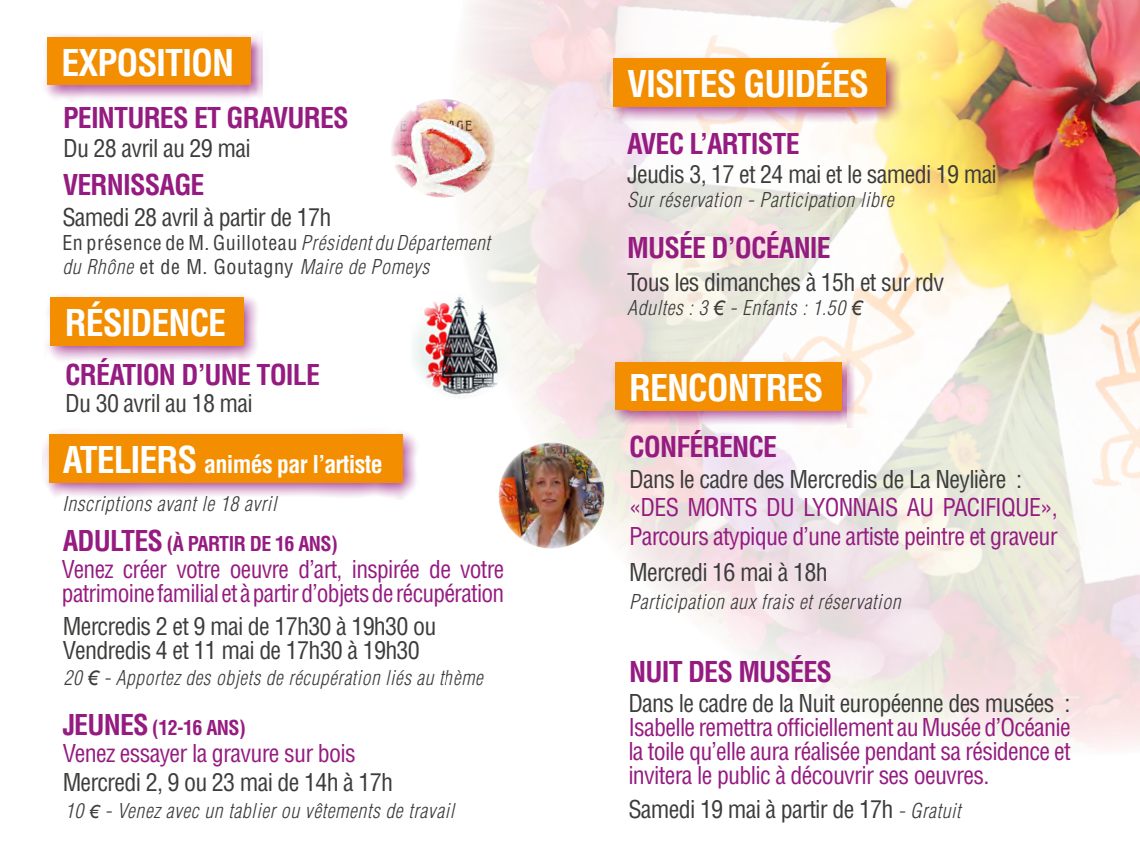
<style>
.page{position:relative;width:1140px;height:855px;background:#fff}
.page>*{position:absolute;margin:0;border:0;box-sizing:border-box;transform-origin:0 0}
.t1{font:700 condensed 36px "Helvetica";letter-spacing:-.03em;color:#fff}
.t2{font:700 condensed 28px "Helvetica";letter-spacing:-.03em;color:#951b81}
.t3{font:condensed 24px/24px "Helvetica";letter-spacing:-.03em;color:#3c3c3b}
.t4{font:condensed 24px/24px "Helvetica";letter-spacing:-.03em;color:#951b81}
.t5{font:700 condensed 24px "Helvetica";letter-spacing:-.03em;color:#fff}
.t6{font:italic 300 condensed 20px/24px "Helvetica";letter-spacing:.03em;color:#3c3c3b}
.t7{font:700 condensed 20px "Helvetica";letter-spacing:-.03em;color:#951b81}
.s1{font-weight:400;font-style:normal}
.s2{font-size:36px}
.s3{font-size:28px}
.s4{font-family:"Arial";font-weight:400;font-stretch:normal}
.s5{font-family:"Arial";font-weight:400;font-stretch:normal;font-size:18px}
.s6{font-weight:300;font-style:italic;font-size:20px}
</style>
<div class="page">
<div style="left:43px;top:429px;width:377px;height:71px;background:#951b81;opacity:.75"></div>
<div style="left:49px;top:435px;width:354px;height:48px;background:#f28e00"></div>
<img style="left:463px;top:0;width:677px;height:749px">
<div style="left:42px;top:31px;width:227px;height:71px;background:#951b81;opacity:.75"></div>
<div style="left:47px;top:37px;width:204px;height:48px;background:#f28e00"></div>
<div style="left:45px;top:291px;width:215px;height:71px;background:#951b81;opacity:.75"></div>
<div style="left:51px;top:297px;width:192px;height:48px;background:#f28e00"></div>
<div style="left:607px;top:53px;width:295px;height:71px;background:#951b81;opacity:.75"></div>
<div style="left:613px;top:59px;width:272px;height:48px;background:#f28e00"></div>
<div style="left:609px;top:356px;width:249px;height:71px;background:#951b81;opacity:.75"></div>
<div style="left:615px;top:362px;width:226px;height:48px;background:#f28e00"></div>
<div style="left:629px;top:362px;width:212px;height:49px;background:#f28e00"></div>
<img style="left:494px;top:438px;width:115px;height:115px">
<img style="left:414px;top:293px;width:97px;height:106px">
<img style="left:392px;top:98px;width:104px;height:100px">
<div style="left:389px;top:97px;width:108px;height:102px;border:2px solid #fff;border-radius:50%"></div>
<h1 class="t1" style="left:62px;top:40px;width:174px">EXPOSITION</h1>
<p class="t2" style="left:63px;top:101px;width:287px">PEINTURES ET GRAVURES</p>
<p class="t3" style="left:63px;top:136px;width:189px">Du 28 avril au 29 mai</p>
<p class="t2" style="left:63px;top:167px;width:143px">VERNISSAGE</p>
<p class="t3" style="left:62px;top:205px;width:270px">Samedi 28 avril à partir de 17h</p>
<p class="t6" style="left:62px;top:230px;width:429px"><span class="s1">En présence de M. Guilloteau</span> Président du Département du Rhône <span class="s1">et de M. Goutagny</span> Maire de Pomeys</p>
<h1 class="t1" style="left:65px;top:300px;width:163px">RÉSIDENCE</h1>
<p class="t2" style="left:65px;top:357px;width:256px">CRÉATION D’UNE TOILE</p>
<p class="t3" style="left:65px;top:391px;width:189px">Du 30 avril au 18 mai</p>
<p class="t5" style="left:63px;top:449px;width:321px"><span class="s2">ATELIERS</span> animés par l’artiste</p>
<p class="t6" style="left:62px;top:492px;width:215px">Inscriptions avant le 18 avril</p>
<p class="t7" style="left:63px;top:531px;width:276px"><span class="s3">ADULTES</span> (À PARTIR DE 16 ANS)</p>
<p class="t4" style="left:62px;top:557px;width:444px">Venez créer votre oeuvre d’art, inspirée de votre patrimoine familial et à partir d’objets de récupération</p>
<p class="t3" style="left:63px;top:614px;width:375px">Mercredis 2 et 9 mai de 17h30 à 19h30 ou<br>Vendredis 4 et 11 mai de 17h30 à 19h30</p>
<p class="t6" style="left:64px;top:666px;width:420px">20 <span class="s4">€</span> - Apportez des objets de récupération liés au thème</p>
<p class="t7" style="left:63px;top:715px;width:185px"><span class="s3">JEUNES</span> (12-16 ANS)</p>
<p class="t4" style="left:63px;top:741px;width:295px">Venez essayer la gravure sur bois</p>
<p class="t3" style="left:63px;top:770px;width:332px">Mercredi 2, 9 ou 23 mai de 14h à 17h</p>
<p class="t6" style="left:65px;top:798px;width:390px">10 <span class="s5">€</span> - Venez avec un tablier ou vêtements de travail</p>
<h1 class="t1" style="left:627px;top:62px;width:243px">VISITES GUIDÉES</h1>
<p class="t2" style="left:627px;top:126px;width:174px">AVEC L’ARTISTE</p>
<p class="t3" style="left:627px;top:162px;width:371px">Jeudis 3, 17 et 24 mai et le samedi 19 mai</p>
<p class="t6" style="left:627px;top:187px;width:268px">Sur réservation - Participation libre</p>
<p class="t2" style="left:627px;top:230px;width:205px">MUSÉE D’OCÉANIE</p>
<p class="t3" style="left:627px;top:270px;width:318px">Tous les dimanches à 15h et sur rdv</p>
<p class="t6" style="left:627px;top:296px;width:236px">Adultes : 3 <span class="s4">€</span> - Enfants : 1.50 <span class="s4">€</span></p>
<h1 class="t1" style="left:629px;top:365px;width:196px">RENCONTRES</h1>
<p class="t2" style="left:629px;top:429px;width:150px">CONFÉRENCE</p>
<p class="t3" style="left:629px;top:467px;width:394px">Dans le cadre des Mercredis de La Neylière :</p>
<p class="t4" style="left:629px;top:493px;width:430px;line-height:28.8px">«DES MONTS DU LYONNAIS AU PACIFIQUE»,<br>Parcours atypique d’une artiste peintre et graveur</p>
<p class="t3" style="left:629px;top:560px;width:200px">Mercredi 16 mai à 18h</p>
<p class="t6" style="left:629px;top:589px;width:273px">Participation aux frais et réservation</p>
<p class="t2" style="left:629px;top:654px;width:204px">NUIT DES MUSÉES</p>
<p class="t3" style="left:628px;top:691px;width:443px">Dans le cadre de la Nuit européenne des musées :</p>
<p class="t4" style="left:628px;top:715px;width:444px;text-align:justify">Isabelle remettra officiellement au Musée d’Océanie la toile qu’elle aura réalisée pendant sa résidence et invitera le public à découvrir ses oeuvres.</p>
<p class="t3" style="left:628px;top:796px;width:334px">Samedi 19 mai à partir de 17h <span class="s6">- Gratuit</span></p>
</div>
